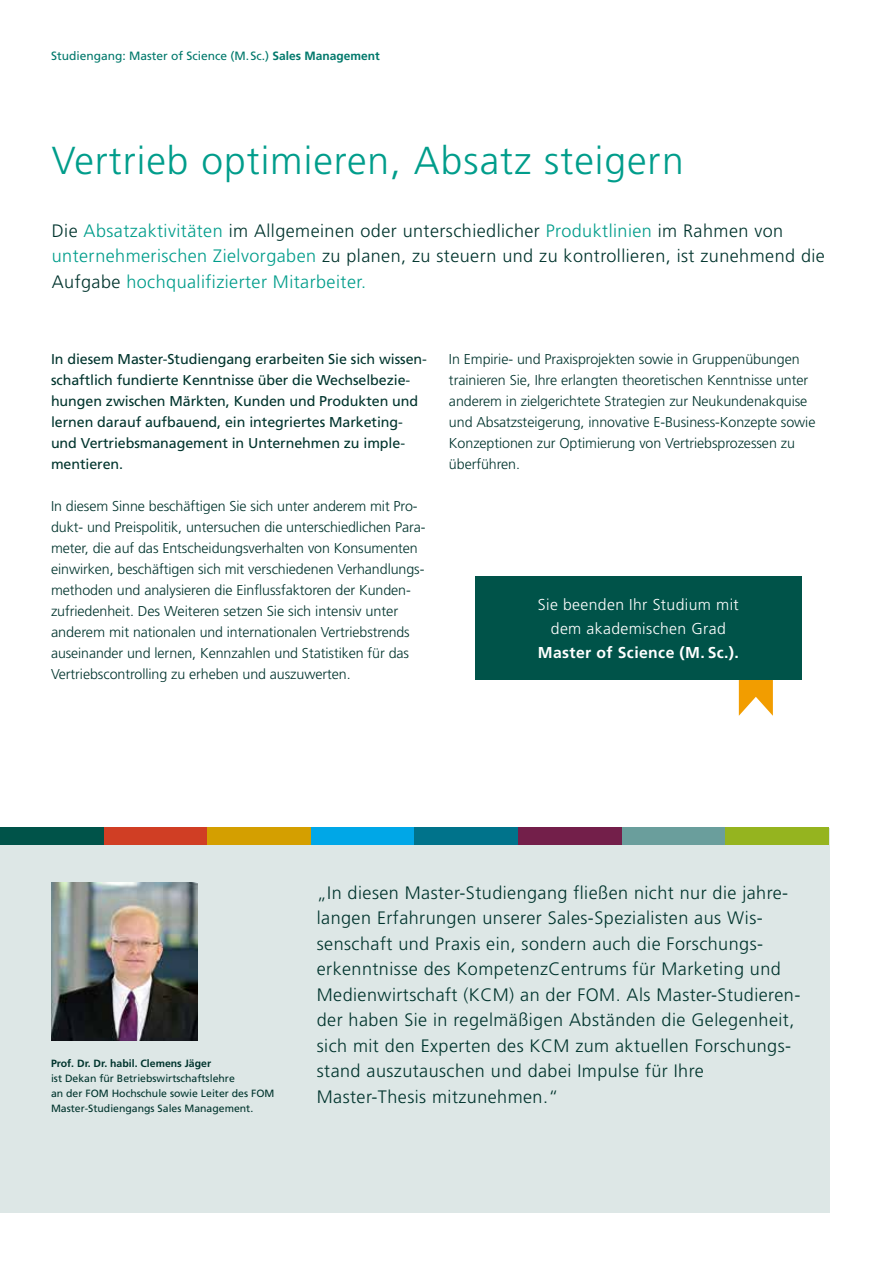
<style>
.page{position:relative;width:893px;height:1263px;background:#fff}
.page>*{position:absolute;margin:0;border:0;box-sizing:border-box;transform-origin:0 0}
.t1{font:300 39px "Frutiger LT Std";letter-spacing:.025em;color:#009d8b}
.t2{font:300 18px/25.5px "Frutiger LT Std";letter-spacing:.025em;color:#00342d}
.t3{font:300 15.75px/24px "Frutiger LT Std";letter-spacing:.025em;color:#fff;text-align:center}
.t4{font:700 15.75px "Frutiger LT Std";letter-spacing:.025em;color:#fff}
.t5{font:300 14.25px/21px "Frutiger LT Std";letter-spacing:-.005em;color:#00342d}
.t6{font:14.25px/21px "Frutiger LT Std";letter-spacing:-.005em;color:#00342d}
.t7{font:12px "Frutiger LT Std";color:#00786b}
.t8{font:10.5px/15px "Frutiger LT Std";color:#00342d}
.t9{font:700 10.5px "Frutiger LT Std";color:#00342d}
.s1{font-weight:700}
.s2{color:#009d8b}
</style>
<div class="page">
<hr style="left:892px;top:0;width:1px;height:1263px;background:#dde7e6">
<div style="left:0;top:828px;width:829px;height:384px;background:#dde7e6"></div>
<img style="left:52px;top:882px;width:146px;height:158px">
<div style="left:311px;top:828px;width:103px;height:17px;background:#00a7e7"></div>
<div style="left:622px;top:828px;width:103px;height:17px;background:#6a9e9c"></div>
<div style="left:414px;top:828px;width:104px;height:17px;background:#00738b"></div>
<div style="left:518px;top:828px;width:104px;height:17px;background:#731f4a"></div>
<div style="left:207px;top:828px;width:104px;height:17px;background:#d49f00"></div>
<div style="left:103px;top:828px;width:104px;height:17px;background:#d03e24"></div>
<div style="left:0;top:828px;width:104px;height:17px;background:#005349"></div>
<div style="left:725px;top:828px;width:104px;height:17px;background:#95b41f"></div>
<svg style="left:739px;top:680px;width:34px;height:36px"></svg>
<div style="left:475px;top:576px;width:326px;height:104px;background:#005349"></div>
<p class="t7" style="left:51px;top:49px;width:330px">Studiengang: Master of Science (M. Sc.) <span class="s1">Sales Management</span></p>
<h1 class="t1" style="left:52px;top:138px;width:634px">Vertrieb optimieren, Absatz steigern</h1>
<p class="t2" style="left:52px;top:218px;width:775px">Die <span class="s2">Absatzaktivitäten</span> im Allgemeinen oder unterschiedlicher <span class="s2">Produktlinien</span> im Rahmen von <span class="s2">unternehmerischen Zielvorgaben</span> zu planen, zu steuern und zu kontrollieren, ist zunehmend die<br>Aufgabe <span class="s2">hochqualifizierter Mitarbeiter.</span></p>
<p class="t6" style="left:51px;top:348px;width:377px">In diesem Master-Studiengang erarbeiten Sie sich wissen&shy;schaftlich fundierte Kenntnisse über die Wechselbezie&shy;hungen zwischen Märkten, Kunden und Produkten und lernen darauf aufbauend, ein integriertes Marketing&shy;und Vertriebsmanagement in Unternehmen zu imple&shy;mentieren.</p>
<p class="t5" style="left:51px;top:495px;width:376px">In diesem Sinne beschäftigen Sie sich unter anderem mit Pro&shy;dukt- und Preispolitik, untersuchen die unterschiedlichen Para&shy;meter, die auf das Entscheidungsverhalten von Konsumenten einwirken, beschäftigen sich mit verschiedenen Verhandlungs&shy;methoden und analysieren die Einflussfaktoren der Kunden&shy;zufriedenheit. Des Weiteren setzen Sie sich intensiv unter anderem mit nationalen und internationalen Vertriebstrends auseinander und lernen, Kennzahlen und Statistiken für das Vertriebscontrolling zu erheben und auszuwerten.</p>
<p class="t5" style="left:449px;top:348px;width:368px">In Empirie- und Praxisprojekten sowie in Gruppenübungen trainieren Sie, Ihre erlangten theoretischen Kenntnisse unter anderem in zielgerichtete Strategien zur Neukundenakquise und Absatzsteigerung, innovative E-Business-Konzepte sowie Konzeptionen zur Optimierung von Vertriebsprozessen zu überführen.</p>
<p class="t3" style="left:538px;top:593px;width:203px">Sie beenden Ihr Studium mit dem akademischen Grad</p>
<p class="t4" style="left:538px;top:643px;width:203px">Master of Science (M. Sc.).</p>
<p class="t9" style="left:51px;top:1057px;width:162px">Prof. Dr. Dr. habil. Clemens Jäger</p>
<p class="t8" style="left:51px;top:1071px;width:225px">ist Dekan für Betriebswirtschaftslehre<br>an der FOM Hochschule sowie Leiter des FOM<br>Master-Studiengangs Sales Management.</p>
<p class="t2" style="left:317px;top:880px;width:485px">„In diesen Master-Studiengang fließen nicht nur die jahre&shy;langen Erfahrungen unserer Sales-Spezialisten aus Wis&shy;senschaft und Praxis ein, sondern auch die Forschungs&shy;erkenntnisse des KompetenzCentrums für Marketing und Medienwirtschaft (KCM) an der FOM. Als Master-Studieren&shy;der haben Sie in regelmäßigen Abständen die Gelegenheit, sich mit den Experten des KCM zum aktuellen Forschungs&shy;stand auszutauschen und dabei Impulse für Ihre Master-Thesis mitzunehmen.“</p>
</div>
